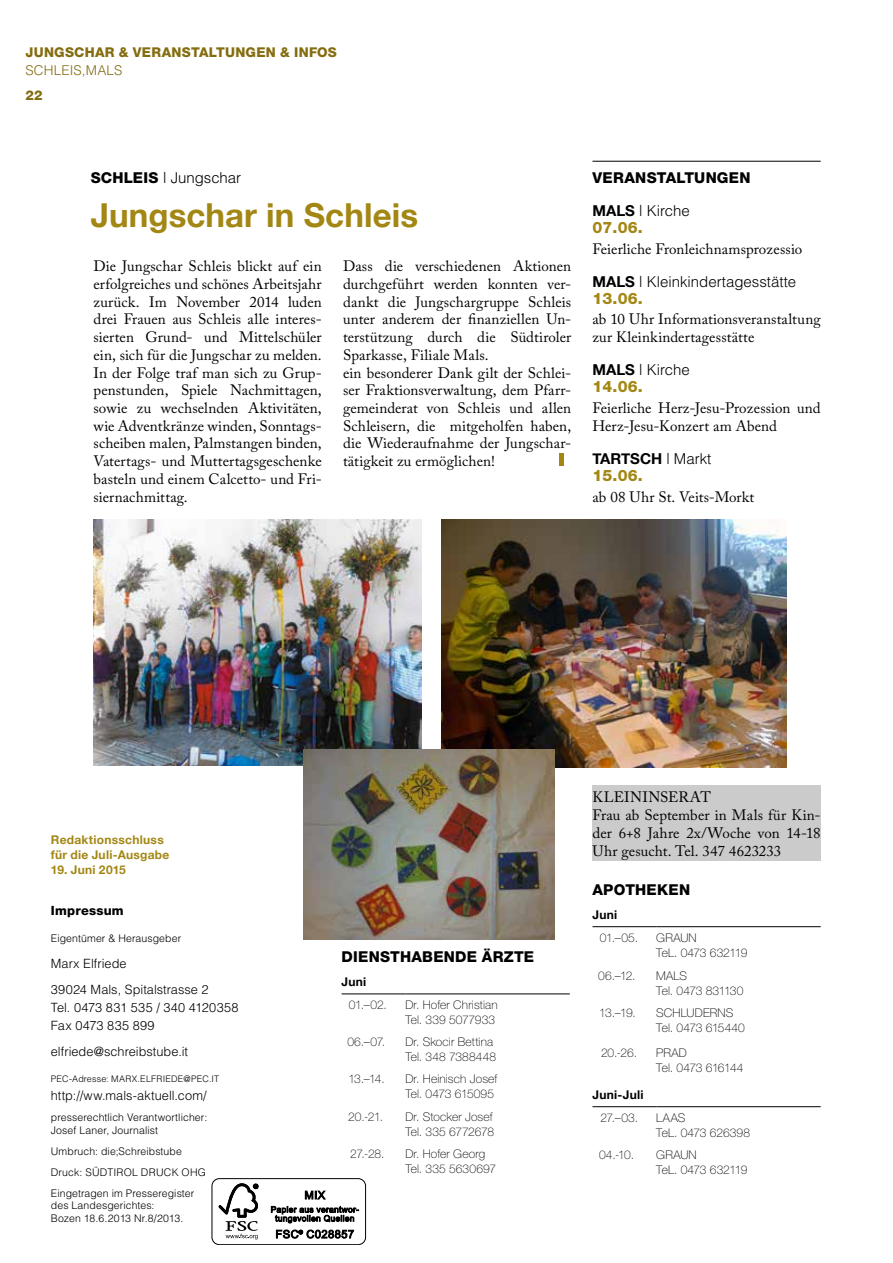
<style>
.page{position:relative;width:893px;height:1263px;background:#fff}
.page>*{position:absolute;margin:0;border:0;box-sizing:border-box;transform-origin:0 0}
.t1{font:700 33px "Helvetica Neue";letter-spacing:.005em;color:#a38714}
.t2{font:800 15.75px "Helvetica Neue";letter-spacing:.01em;color:#a38714}
.t3{font:15px/17.7px "Adobe Caslon Pro";letter-spacing:.005em;color:#000}
.t4{font:300 15px "Helvetica";color:#000}
.t5{font:800 15px "Helvetica Neue";letter-spacing:.02em;color:#000}
.t6{font:700 15px "Helvetica Neue";color:#000}
.t7{font:800 13.5px "Helvetica Neue";letter-spacing:.02em;color:#846d0f}
.t8{font:300 13.5px "Helvetica";letter-spacing:.015em;color:#846d0f}
.t9{font:300 12.75px/26.2px "Helvetica";letter-spacing:.005em;color:#000}
.t10{font:300 12.75px/17.7px "Helvetica";letter-spacing:.025em;color:#000}
.t11{font:800 12.75px "Helvetica Neue";letter-spacing:.015em;color:#000}
.t12{font:100 12px/15px "Helvetica Neue";letter-spacing:.01em;color:#000}
.t13{font:700 12px/15px "Helvetica Neue";letter-spacing:.025em;color:#a38714}
.t14{font:100 12px/15px "Helvetica Neue";letter-spacing:-.01em;color:#000}
.t15{font:100 12px/15px "Helvetica Neue";letter-spacing:-.03em;color:#000}
.t16{font:700 12px "Helvetica Neue";letter-spacing:.025em;color:#000}
.t17{font:300 10.5px/12.6px "Helvetica";letter-spacing:.01em;color:#000}
.t18{font:300 9px "Helvetica";letter-spacing:.02em;color:#000}
.s1{font-family:"Helvetica Neue";font-weight:800}
.s2{font-family:"Helvetica Neue";font-weight:700}
.s3{font-family:"Helvetica";font-weight:300}
</style>
<div class="page">
<hr style="left:592px;top:161px;width:229px;height:1px;background:#000">
<div style="left:211px;top:1178px;width:155px;height:67px;border:1px solid #000;border-radius:7px"></div>
<svg style="left:218px;top:1183px;width:40px;height:56px"></svg>
<svg style="left:305px;top:1190px;width:21px;height:10px"></svg>
<svg style="left:271px;top:1206px;width:88px;height:17px"></svg>
<svg style="left:276px;top:1229px;width:78px;height:9px"></svg>
<hr style="left:592px;top:926px;width:64px;height:1px;background:#000">
<hr style="left:656px;top:926px;width:165px;height:1px;background:#000">
<hr style="left:592px;top:1106px;width:64px;height:1px;background:#000">
<hr style="left:656px;top:1106px;width:165px;height:1px;background:#000">
<hr style="left:342px;top:993px;width:63px;height:1px;background:#000">
<hr style="left:405px;top:993px;width:165px;height:1px;background:#000">
<img style="left:94px;top:519px;width:328px;height:246px">
<img style="left:441px;top:519px;width:346px;height:248px">
<hr style="left:559px;top:453px;width:4px;height:13px;background:#a38714">
<img style="left:303px;top:749px;width:251px;height:190px">
<div style="left:592px;top:785px;width:229px;height:75px;background:#cbcbcb"></div>
<p class="t7" style="left:26px;top:44px;width:313px">JUNGSCHAR &amp; VERANSTALTUNGEN &amp; INFOS</p>
<p class="t8" style="left:26px;top:62px;width:98px">SCHLEIS,MALS</p>
<p class="t7" style="left:26px;top:87px;width:19px">22</p>
<p class="t4" style="left:91px;top:168px;width:152px"><span class="s1">SCHLEIS</span> | Jungschar</p>
<h1 class="t1" style="left:91px;top:195px;width:329px">Jungschar in Schleis</h1>
<p class="t3" style="left:94px;top:257px;width:230px;text-align:justify">Die Jungschar Schleis blickt auf ein erfolgreiches und schönes Arbeitsjahr zurück. Im November 2014 luden drei Frauen aus Schleis alle interes&shy;sierten Grund- und Mittelschüler ein, sich für die Jungschar zu melden.<br>In der Folge traf man sich zu Grup&shy;penstunden, Spiele Nachmittagen, sowie zu wechselnden Aktivitäten, wie Adventkränze winden, Sonntags&shy;scheiben malen, Palmstangen binden, Vatertags- und Muttertagsgeschenke basteln und einem Calcetto- und Fri&shy;siernachmittag.</p>
<p class="t3" style="left:343px;top:257px;width:230px">Dass die verschiedenen Aktionen durchgeführt werden konnten ver&shy;dankt die Jungschargruppe Schleis unter anderem der finanziellen Un&shy;terstützung durch die Südtiroler Sparkasse, Filiale Mals.<br>ein besonderer Dank gilt der Schlei&shy;ser Fraktionsverwaltung, dem Pfarr&shy;gemeinderat von Schleis und allen Schleisern, die mitgeholfen haben, die Wiederaufnahme der Jungschar&shy;tätigkeit zu ermöglichen!</p>
<p class="t5" style="left:592px;top:169px;width:160px">VERANSTALTUNGEN</p>
<p class="t4" style="left:592px;top:201px;width:99px"><span class="s2">MALS</span> | Kirche</p>
<p class="t2" style="left:592px;top:218px;width:52px">07.06.</p>
<p class="t3" style="left:592px;top:240px;width:211px">Feierliche Fronleichnamsprozessio</p>
<p class="t4" style="left:592px;top:272px;width:205px"><span class="s2">MALS</span> | Kleinkindertagesstätte</p>
<p class="t2" style="left:592px;top:289px;width:52px">13.06.</p>
<p class="t3" style="left:592px;top:310px;width:230px">ab 10 Uhr Informationsveranstaltung zur Kleinkindertagesstätte</p>
<p class="t4" style="left:592px;top:360px;width:99px"><span class="s2">MALS</span> | Kirche</p>
<p class="t2" style="left:592px;top:377px;width:52px">14.06.</p>
<p class="t3" style="left:592px;top:399px;width:230px">Feierliche Herz-Jesu-Prozession und<br>Herz-Jesu-Konzert am Abend</p>
<p class="t6" style="left:592px;top:449px;width:120px">TARTSCH <span class="s3">| Markt</span></p>
<p class="t2" style="left:592px;top:466px;width:52px">15.06.</p>
<p class="t3" style="left:592px;top:487px;width:163px">ab 08 Uhr St. Veits-Morkt</p>
<p class="t13" style="left:51px;top:832px;width:120px">Redaktionsschluss für die Juli-Ausgabe</p>
<p class="t13" style="left:51px;top:862px;width:77px">19. Juni 2015</p>
<p class="t11" style="left:51px;top:903px;width:74px">Impressum</p>
<p class="t17" style="left:51px;top:931px;width:132px">Eigentümer &amp; Herausgeber</p>
<p class="t9" style="left:51px;top:950px;width:159px">Marx Elfriede<br>39024 Mals, Spitalstrasse 2</p>
<p class="t10" style="left:51px;top:998px;width:189px">Tel. 0473 831 535 / 340 4120358<br>Fax 0473 835 899</p>
<p class="t9" style="left:51px;top:1038px;width:139px">elfriede@schreibstube.it</p>
<p class="t18" style="left:51px;top:1073px;width:170px">PEC-Adresse: MARX.ELFRIEDE@PEC.IT</p>
<p class="t9" style="left:51px;top:1082px;width:157px">http://ww.mals-aktuell.com/</p>
<p class="t17" style="left:51px;top:1110px;width:158px">presserechtlich Verantwortlicher:<br>Josef Laner, Journalist</p>
<p class="t17" style="left:51px;top:1140px;width:157px;line-height:21.1px">Umbruch: die;Schreibstube<br>Druck: SÜDTIROL DRUCK OHG<br>Eingetragen im Presseregister</p>
<p class="t17" style="left:51px;top:1199px;width:134px">des Landesgerichtes:<br>Bozen 18.6.2013 Nr.8/2013.</p>
<p class="t5" style="left:342px;top:948px;width:194px">DIENSTHABENDE ÄRZTE</p>
<p class="t16" style="left:342px;top:974px;width:26px">Juni</p>
<p class="t12" style="left:349px;top:998px;width:40px">01.–02.</p>
<p class="t12" style="left:405px;top:998px;width:94px">Dr. Hofer Christian<br>Tel. 339 5077933</p>
<p class="t12" style="left:347px;top:1035px;width:39px">06.–07.</p>
<p class="t12" style="left:405px;top:1035px;width:92px">Dr. Skocir Bettina<br>Tel. 348 7388448</p>
<p class="t12" style="left:348px;top:1072px;width:38px">13.–14.</p>
<p class="t12" style="left:405px;top:1072px;width:93px">Dr. Heinisch Josef<br>Tel. 0473 615095</p>
<p class="t12" style="left:348px;top:1109px;width:36px">20.-21.</p>
<p class="t12" style="left:405px;top:1109px;width:90px">Dr. Stocker Josef<br>Tel. 335 6772678</p>
<p class="t12" style="left:350px;top:1146px;width:36px">27.-28.</p>
<p class="t12" style="left:405px;top:1146px;width:92px">Dr. Hofer Georg<br>Tel. 335 5630697</p>
<p class="t3" style="left:592px;top:788px;width:230px">KLEININSERAT<br>Frau ab September in Mals für Kin&shy;der 6+8 Jahre 2x/Woche von 14-18<br>Uhr gesucht. Tel. 347 4623233</p>
<p class="t5" style="left:592px;top:881px;width:99px">APOTHEKEN</p>
<p class="t16" style="left:592px;top:907px;width:26px">Juni</p>
<p class="t12" style="left:600px;top:930px;width:40px">01.–05.</p>
<p class="t14" style="left:656px;top:930px;width:93px">GRAUN<br>TeL. 0473 632119</p>
<p class="t12" style="left:598px;top:968px;width:39px">06.–12.</p>
<p class="t12" style="left:656px;top:968px;width:89px">MALS<br>Tel. 0473 831130</p>
<p class="t12" style="left:599px;top:1005px;width:38px">13.–19.</p>
<p class="t12" style="left:656px;top:1005px;width:90px">SCHLUDERNS<br>Tel. 0473 615440</p>
<p class="t12" style="left:601px;top:1045px;width:38px">20.-26.</p>
<p class="t15" style="left:656px;top:1045px;width:89px">PRAD<br>Tel. 0473 616144</p>
<p class="t16" style="left:592px;top:1087px;width:53px">Juni-Juli</p>
<p class="t12" style="left:600px;top:1110px;width:39px">27.–03.</p>
<p class="t12" style="left:656px;top:1110px;width:95px">LAAS<br>TeL. 0473 626398</p>
<p class="t12" style="left:599px;top:1147px;width:36px">04.-10.</p>
<p class="t14" style="left:656px;top:1147px;width:93px">GRAUN<br>TeL. 0473 632119</p>
</div>
